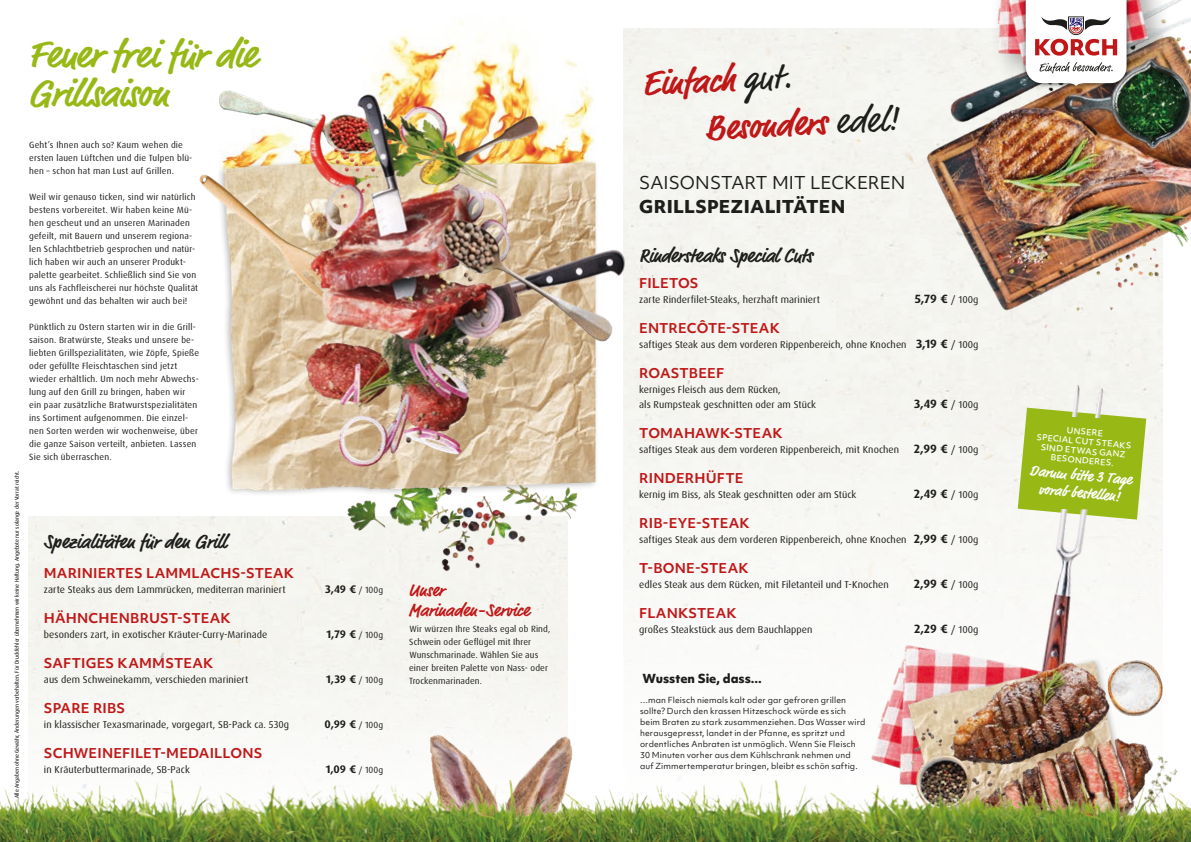
<style>
.page{position:relative;width:1191px;height:842px;background:#fff}
.page>*{position:absolute;margin:0;border:0;box-sizing:border-box;transform-origin:0 0}
.t1{font:700 39px/39px "Market Pro";letter-spacing:-.005em;color:#98b816}
.t2{font:700 35px/48.1px "Market Pro";color:#c01818}
.t3{font:700 20px "Market Pro";color:#1d1d1b}
.t4{font:700 18px/19.8px "Market Pro";color:#c01818}
.t5{font:17px "Objektiv Mk 1";color:#1d1d1b}
.t6{font:800 17px "Objektiv Mk 1";letter-spacing:.01em;color:#1d1d1b}
.t7{font:700 15.1px/17.5px "Market Pro";color:#fff;text-align:center}
.t8{font:700 13px "Objektiv Mk 1";letter-spacing:.01em;color:#c01818}
.t9{font:700 12px "Dax Pro";letter-spacing:-.015em;color:#1d1d1b}
.t10{font:800 12px "Objektiv Mk 1";color:#1d1d1b}
.t11{font:700 11px "Dax Pro";letter-spacing:-.01em;color:#1d1d1b}
.t12{font:10px/15px "Dax Pro";letter-spacing:.005em;color:#1d1d1b}
.t13{font:9px/13px "Dax Pro";letter-spacing:.02em;color:#1d1d1b}
.t14{font:8px/11px "Objektiv Mk 1";letter-spacing:.015em;color:#1d1d1b}
.t15{font:500 8px/9.6px "Objektiv Mk 1";color:#fff;text-align:center}
.t16{font:5.5px "Dax Pro";color:#1d1d1b}
.s1{font-weight:400;font-size:8.3px}
.s2{font-weight:400;font-size:9px}
.s3{font-weight:400;color:#1d1d1b}
.s4{font-weight:400;font-size:10px}
.s5{font-weight:700;font-size:12px}
</style>
<div class="page">
<img style="left:336px;top:498px;width:242px;height:86px">
<img style="left:388px;top:19px;width:183px;height:42px">
<img style="left:227px;top:468px;width:368px;height:28px">
<img style="left:873px;top:17px;width:318px;height:343px">
<img style="left:967px;top:0;width:216px;height:109px">
<svg style="left:1017px;top:408px;width:129px;height:112px;background:#a1bd2b"></svg>
<img style="left:1017px;top:509px;width:94px;height:99px">
<img style="left:1053px;top:373px;width:74px;height:46px">
<img style="left:199px;top:61px;width:447px;height:407px">
<img style="left:864px;top:608px;width:304px;height:159px">
<img style="left:1019px;top:0;width:114px;height:95px">
<svg style="left:1025px;top:0;width:101px;height:86px"></svg>
<img style="left:421px;top:728px;width:152px;height:39px">
<img style="left:0;top:767px;width:1191px;height:75px">
<p class="t16" style="left:13px;top:798px;width:329px;rotate:-90deg">Alle Angaben ohne Gewähr, Änderungen vorbehalten. Für Druckfehler übernehmen wir keine Haftung. Angebote nur solange der Vorrat reicht.</p>
<h1 class="t1" style="left:28px;top:36px;width:230px">Feuer frei für die<br>Grillsaison</h1>
<p class="t13" style="left:29px;top:139px;width:165px">Geht’s Ihnen auch so? Kaum wehen die ersten lauen Lüftchen und die Tulpen blü&shy;hen – schon hat man Lust auf Grillen.</p>
<p class="t13" style="left:29px;top:191px;width:170px">Weil wir genauso ticken, sind wir natürlich bestens vorbereitet. Wir haben keine Mü&shy;hen gescheut und an unseren Marinaden gefeilt, mit Bauern und unserem regiona&shy;len Schlachtbetrieb gesprochen und natür&shy;lich haben wir auch an unserer Produkt&shy;palette gearbeitet. Schließlich sind Sie von uns als Fachfleischerei nur höchste Qualität gewöhnt und das behalten wir auch bei!</p>
<p class="t13" style="left:29px;top:321px;width:171px">Pünktlich zu Ostern starten wir in die Grill&shy;saison. Bratwürste, Steaks und unsere be&shy;liebten Grillspezialitäten, wie Zöpfe, Spieße oder gefüllte Fleischtaschen sind jetzt wieder erhältlich. Um noch mehr Abwechs&shy;lung auf den Grill zu bringen, haben wir ein paar zusätzliche Bratwurstspezialitäten ins Sortiment aufgenommen. Die einzel&shy;nen Sorten werden wir wochenweise, über die ganze Saison verteilt, anbieten. Lassen Sie sich überraschen.</p>
<h3 class="t3" style="left:44px;top:528px;width:184px">Spezialitäten für den Grill</h3>
<h3 class="t8" style="left:44px;top:564px;width:251px">MARINIERTES LAMMLACHS-STEAK</h3>
<p class="t12" style="left:44px;top:582px;width:243px">zarte Steaks aus dem Lammrücken, mediterran mariniert</p>
<p class="t11" style="left:325px;top:582px;width:60px">3,49 € <span class="s1">/</span> <span class="s2">100g</span></p>
<h3 class="t8" style="left:44px;top:609px;width:188px">HÄHNCHENBRUST-STEAK</h3>
<p class="t12" style="left:44px;top:627px;width:225px">besonders zart, in exotischer Kräuter-Curry-Marinade</p>
<p class="t11" style="left:326px;top:627px;width:58px">1,79 € <span class="s1">/</span> <span class="s2">100g</span></p>
<h3 class="t8" style="left:44px;top:654px;width:171px">SAFTIGES KAMMSTEAK</h3>
<p class="t12" style="left:44px;top:672px;width:206px">aus dem Schweinekamm, verschieden mariniert</p>
<p class="t11" style="left:326px;top:672px;width:59px">1,39 € <span class="s1">/</span> <span class="s2">100g</span></p>
<h3 class="t8" style="left:44px;top:699px;width:83px">SPARE RIBS</h3>
<p class="t12" style="left:44px;top:717px;width:247px">in klassischer Texasmarinade, vorgegart, SB-Pack ca. 530g</p>
<p class="t11" style="left:324px;top:717px;width:60px">0,99 € <span class="s1">/</span> <span class="s2">100g</span></p>
<h3 class="t8" style="left:44px;top:744px;width:220px">SCHWEINEFILET-MEDAILLONS</h3>
<p class="t12" style="left:44px;top:762px;width:148px">in Kräuterbuttermarinade, SB-Pack</p>
<p class="t11" style="left:326px;top:762px;width:59px">1,09 € <span class="s1">/</span> <span class="s2">100g</span></p>
<h3 class="t4" style="left:408px;top:581px;width:123px">Unser<br>Marinaden-Service</h3>
<p class="t13" style="left:409px;top:622px;width:143px">Wir würzen Ihre Steaks egal ob Rind,<br>Schwein oder Geflügel mit Ihrer<br>Wunschmarinade. Wählen Sie aus einer breiten Palette von Nass- oder<br>Trockenmarinaden.</p>
<h2 class="t2" style="left:701px;top:58px;width:195px;text-indent:-60px;rotate:-3deg">Einfach <span class="s3">gut.<br></span>Besonders <span class="s3">edel!</span></h2>
<h3 class="t5" style="left:639px;top:171px;width:268px">SAISONSTART MIT LECKEREN</h3>
<h3 class="t6" style="left:639px;top:195px;width:208px">GRILLSPEZIALITÄTEN</h3>
<h3 class="t3" style="left:639px;top:242px;width:175px">Rindersteaks Special Cuts</h3>
<h3 class="t8" style="left:639px;top:274px;width:61px">FILETOS</h3>
<p class="t12" style="left:639px;top:292px;width:182px">zarte Rinderfilet-Steaks, herzhaft mariniert</p>
<h3 class="t9" style="left:914px;top:291px;width:65px">5,79 € <span class="s4">/ 100g</span></h3>
<h3 class="t8" style="left:639px;top:319px;width:142px">ENTRECÔTE-STEAK</h3>
<p class="t12" style="left:639px;top:337px;width:341px">saftiges Steak aus dem vorderen Rippenbereich, ohne Knochen <span class="s5">3,19 €</span> / 100g</p>
<h3 class="t8" style="left:639px;top:364px;width:86px">ROASTBEEF</h3>
<p class="t12" style="left:639px;top:382px;width:178px">kerniges Fleisch aus dem Rücken,<br>als Rumpsteak geschnitten oder am Stück</p>
<h3 class="t9" style="left:914px;top:396px;width:66px">3,49 € <span class="s4">/ 100g</span></h3>
<h3 class="t8" style="left:639px;top:424px;width:145px">TOMAHAWK-STEAK</h3>
<p class="t12" style="left:639px;top:442px;width:341px">saftiges Steak aus dem vorderen Rippenbereich, mit Knochen <span class="s5">2,99 €</span> / 100g</p>
<h3 class="t8" style="left:639px;top:469px;width:106px">RINDERHÜFTE</h3>
<p class="t12" style="left:639px;top:487px;width:219px">kernig im Biss, als Steak geschnitten oder am Stück</p>
<h3 class="t9" style="left:914px;top:486px;width:66px">2,49 € <span class="s4">/ 100g</span></h3>
<h3 class="t8" style="left:639px;top:514px;width:112px">RIB-EYE-STEAK</h3>
<p class="t12" style="left:639px;top:532px;width:341px">saftiges Steak aus dem vorderen Rippenbereich, ohne Knochen <span class="s5">2,99 €</span> / 100g</p>
<h3 class="t8" style="left:639px;top:559px;width:111px">T-BONE-STEAK</h3>
<p class="t12" style="left:639px;top:577px;width:251px">edles Steak aus dem Rücken, mit Filetanteil und T-Knochen</p>
<h3 class="t9" style="left:913px;top:576px;width:66px">2,99 € <span class="s4">/ 100g</span></h3>
<h3 class="t8" style="left:639px;top:604px;width:99px">FLANKSTEAK</h3>
<p class="t12" style="left:639px;top:622px;width:175px">großes Steakstück aus dem Bauchlappen</p>
<h3 class="t9" style="left:914px;top:621px;width:66px">2,29 € <span class="s4">/ 100g</span></h3>
<h3 class="t10" style="left:642px;top:670px;width:121px">Wussten Sie, dass...</h3>
<p class="t14" style="left:640px;top:694px;width:227px">…man Fleisch niemals kalt oder gar gefroren grillen sollte? Durch den krassen Hitzeschock würde es sich beim Braten zu stark zusammenziehen. Das Wasser wird herausgepresst, landet in der Pfanne, es spritzt und ordentliches Anbraten ist unmöglich. Wenn Sie Fleisch 30 Minuten vorher aus dem Kühlschrank nehmen und auf Zimmertemperatur bringen, bleibt es schön saftig.</p>
<p class="t15" style="left:1038px;top:423px;width:96px;rotate:5deg">UNSERE<br>SPECIAL CUT STEAKS<br>SIND ETWAS GANZ<br>BESONDERES.</p>
<h3 class="t7" style="left:1030px;top:462px;width:104px;rotate:5deg">Darum bitte 3 Tage vorab bestellen!</h3>
</div>
